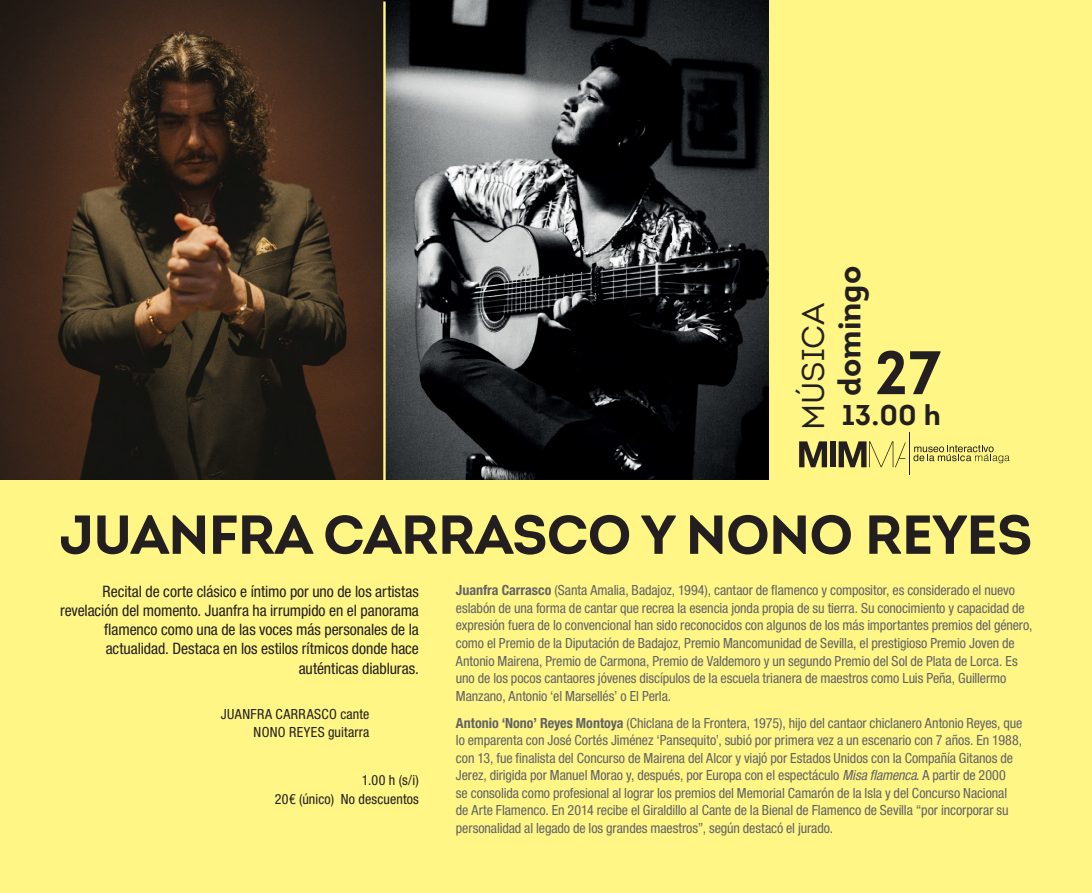
<style>
.page{position:relative;width:1092px;height:893px;background:#fff}
.page>*{position:absolute;margin:0;border:0;box-sizing:border-box;transform-origin:0 0}
.t1{font:700 61.25px "Intro";color:#231f20}
.t2{font:700 54.77px "Intro";letter-spacing:-.015em;color:#231f20}
.t3{font:700 31.5px "Intro";color:#231f20}
.t4{font:31.5px "Intro";color:#231f20}
.t5{font:700 28.53px "Intro";color:#231f20}
.t6{font:condensed 15.75px/19.2px "Helvetica Neue LT Std";letter-spacing:-.005em;color:#231f20;text-align:right}
.t7{font:condensed 14px/17.5px "Helvetica Neue LT Std";letter-spacing:-.005em;color:#636366}
.t8{font:condensed 14px/17.5px "Helvetica Neue LT Std";letter-spacing:.02em;color:#231f20;text-align:right}
.s1{font-weight:700}
.s2{font-style:italic}
</style>
<div class="page">
<div style="left:0;top:0;width:1091px;height:893px;background:#fff685"></div>
<img style="left:0;top:0;width:769px;height:479px">
<hr style="left:383px;top:2px;width:2px;height:490px;background:#fff685">
<hr style="left:909px;top:432px;width:1px;height:43px;background:#231f20">
<svg style="left:799px;top:441px;width:28px;height:26px"></svg>
<div style="left:829px;top:441px;width:6px;height:26px;background:#231f20"></div>
<svg style="left:838px;top:441px;width:67px;height:26px"></svg>
<svg style="left:913px;top:445px;width:96px;height:18px"></svg>
<h3 class="t4" style="left:793px;top:430px;width:128px;rotate:-90deg">MÚSICA</h3>
<h3 class="t3" style="left:829px;top:396px;width:132px;rotate:-90deg">domingo</h3>
<h1 class="t1" style="left:874px;top:334px;width:68px">27</h1>
<h3 class="t5" style="left:841px;top:397px;width:100px">13.00 h</h3>
<h2 class="t2" style="left:60px;top:500px;width:974px">JUANFRA CARRASCO Y NONO REYES</h2>
<p class="t6" style="left:60px;top:581px;width:360px">Recital de corte clásico e íntimo por uno de los artistas revelación del momento. Juanfra ha irrumpido en el panorama flamenco como una de las voces más personales de la actualidad. Destaca en los estilos rítmicos donde hace auténticas diabluras.</p>
<p class="t8" style="left:221px;top:706px;width:150px">JUANFRA CARRASCO cante<br>NONO REYES guitarra</p>
<p class="t8" style="left:275px;top:770px;width:146px;line-height:19.2px">1.00 h (s/i)<br>20€ (único) No descuentos</p>
<p class="t7" style="left:456px;top:582px;width:578px"><span class="s1">Juanfra Carrasco</span> (Santa Amalia, Badajoz, 1994), cantaor de flamenco y compositor, es considerado el nuevo eslabón de una forma de cantar que recrea la esencia jonda propia de su tierra. Su conocimiento y capacidad de expresión fuera de lo convencional han sido reconocidos con algunos de los más importantes premios del género, como el Premio de la Diputación de Badajoz, Premio Mancomunidad de Sevilla, el prestigioso Premio Joven de Antonio Mairena, Premio de Carmona, Premio de Valdemoro y un segundo Premio del Sol de Plata de Lorca. Es uno de los pocos cantaores jóvenes discípulos de la escuela trianera de maestros como Luis Peña, Guillermo Manzano, Antonio ‘el Marsellés’ o El Perla.</p>
<p class="t7" style="left:456px;top:714px;width:568px"><span class="s1">Antonio ‘Nono’ Reyes Montoya</span> (Chiclana de la Frontera, 1975), hijo del cantaor chiclanero Antonio Reyes, que lo emparenta con José Cortés Jiménez ‘Pansequito’, subió por primera vez a un escenario con 7 años. En 1988, con 13, fue finalista del Concurso de Mairena del Alcor y viajó por Estados Unidos con la Compañía Gitanos de Jerez, dirigida por Manuel Morao y, después, por Europa con el espectáculo <span class="s2">Misa flamenca</span>. A partir de 2000<br>se consolida como profesional al lograr los premios del Memorial Camarón de la Isla y del Concurso Nacional de Arte Flamenco. En 2014 recibe el Giraldillo al Cante de la Bienal de Flamenco de Sevilla “por incorporar su personalidad al legado de los grandes maestros”, según destacó el jurado.</p>
</div>
